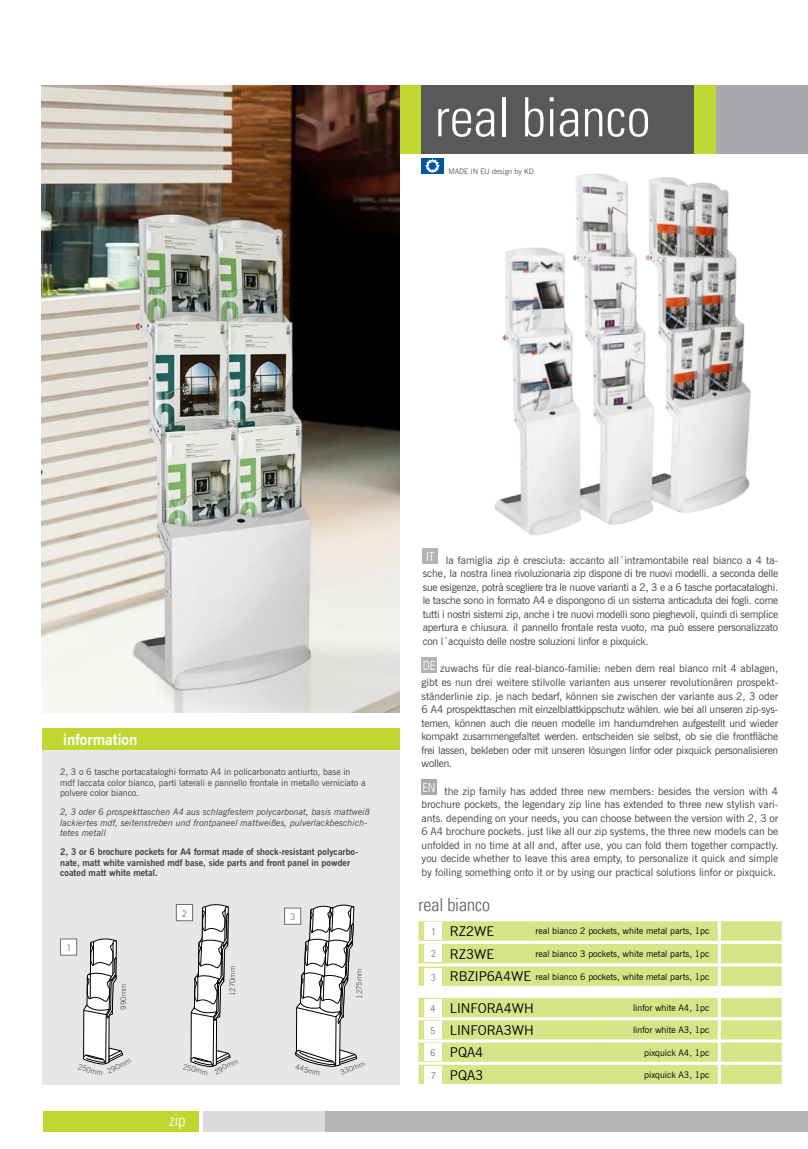
<style>
.page{position:relative;width:808px;height:1149px;background:#fff}
.page>*{position:absolute;margin:0;border:0;box-sizing:border-box;transform-origin:0 0}
.t1{font:300 condensed 54px "Univers LT";color:#fff}
.t2{font:300 condensed 18px "Univers LT";color:#58595b}
.t3{font:300 condensed 16.5px "Univers LT";color:#fff}
.t4{font:700 15px "News Gothic BT";color:#fff}
.t5{font:13.5px "News Gothic BT";color:#000}
.t6{font:300 10.65px/22px "Rotis Sans Serif";color:#6d6e71;text-align:justify}
.t7{font:10.5px/13.5px "News Gothic BT";letter-spacing:-.02em;color:#414042;text-align:justify}
.t8{font:9px "News Gothic BT";color:#000}
.t9{font:9px/10.5px "News Gothic BT";color:#414042}
.t10{font:italic 9px/10.5px "News Gothic BT";color:#414042}
.t11{font:700 9px/10.5px "News Gothic BT";color:#414042}
.t12{font:300 7.5px "News Gothic BT";letter-spacing:-.005em;color:#414042}
.s1{font-size:13.5px}
</style>
<div class="page">
<div style="left:325px;top:1110px;width:483px;height:20px;background:#b1b3b4"></div>
<div style="left:203px;top:1110px;width:122px;height:20px;background:#dadbdc"></div>
<div style="left:43px;top:1110px;width:156px;height:20px;background:#bfd730"></div>
<div style="left:400px;top:85px;width:29px;height:68px;background:#bfd730"></div>
<div style="left:693px;top:85px;width:24px;height:68px;background:#bfd730"></div>
<div style="left:717px;top:85px;width:91px;height:68px;background:#a7a9ac"></div>
<div style="left:421px;top:85px;width:272px;height:68px;background:#58595b"></div>
<div style="left:421px;top:158px;width:23px;height:15px;background:#00539f"></div>
<svg style="left:426px;top:160px;width:13px;height:12px"></svg>
<div style="left:423px;top:548px;width:15px;height:15px;background:#b1b3b4"></div>
<div style="left:421px;top:657px;width:15px;height:15px;background:#b1b3b4"></div>
<div style="left:421px;top:779px;width:15px;height:15px;background:#a7a9ac"></div>
<div style="left:418px;top:921px;width:364px;height:64px;background:#d7e488"></div>
<hr style="left:718px;top:921px;width:3px;height:19px;background:#fff">
<hr style="left:718px;top:943px;width:3px;height:20px;background:#fff">
<hr style="left:718px;top:966px;width:3px;height:19px;background:#fff">
<hr style="left:418px;top:940px;width:117px;height:3px;background:#fff">
<hr style="left:535px;top:940px;width:184px;height:3px;background:#fff">
<hr style="left:719px;top:940px;width:63px;height:3px;background:#fff">
<hr style="left:418px;top:963px;width:117px;height:3px;background:#fff">
<hr style="left:535px;top:963px;width:184px;height:3px;background:#fff">
<hr style="left:719px;top:963px;width:63px;height:3px;background:#fff">
<svg style="left:418px;top:997px;width:364px;height:86px;background:#d9e58e"></svg>
<hr style="left:718px;top:997px;width:3px;height:19px;background:#fff">
<hr style="left:718px;top:1019px;width:3px;height:20px;background:#fff">
<hr style="left:718px;top:1042px;width:3px;height:19px;background:#fff">
<hr style="left:718px;top:1064px;width:3px;height:19px;background:#fff">
<hr style="left:418px;top:1016px;width:176px;height:3px;background:#fff">
<hr style="left:594px;top:1016px;width:125px;height:3px;background:#fff">
<hr style="left:719px;top:1016px;width:63px;height:3px;background:#fff">
<hr style="left:418px;top:1039px;width:176px;height:3px;background:#fff">
<hr style="left:594px;top:1039px;width:125px;height:3px;background:#fff">
<hr style="left:719px;top:1039px;width:63px;height:3px;background:#fff">
<hr style="left:418px;top:1061px;width:176px;height:3px;background:#fff">
<hr style="left:594px;top:1061px;width:125px;height:3px;background:#fff">
<hr style="left:719px;top:1061px;width:63px;height:3px;background:#fff">
<div style="left:425px;top:922px;width:17px;height:17px;background:#fff"></div>
<div style="left:424px;top:998px;width:17px;height:17px;background:#fff"></div>
<div style="left:424px;top:1020px;width:17px;height:17px;background:#fff"></div>
<div style="left:424px;top:1042px;width:17px;height:17px;background:#fff"></div>
<div style="left:425px;top:1066px;width:17px;height:17px;background:#fff"></div>
<div style="left:425px;top:944px;width:17px;height:17px;background:#fff"></div>
<div style="left:425px;top:967px;width:17px;height:17px;background:#fff"></div>
<div style="left:43px;top:733px;width:357px;height:351px;background:#e6e7e8"></div>
<div style="left:43px;top:728px;width:357px;height:21px;background:#bfd730"></div>
<svg style="left:83px;top:938px;width:40px;height:125px"></svg>
<div style="left:60px;top:938px;width:17px;height:16px;background:#fff"></div>
<div style="left:60px;top:938px;width:17px;height:17px;border:1px solid #6d6e71"></div>
<div style="left:176px;top:904px;width:17px;height:16px;background:#fff"></div>
<div style="left:176px;top:903px;width:17px;height:17px;border:1px solid #6d6e71"></div>
<img style="left:468px;top:150px;width:300px;height:386px">
<div style="left:284px;top:907px;width:17px;height:17px;background:#fff"></div>
<div style="left:284px;top:907px;width:17px;height:17px;border:1px solid #6d6e71"></div>
<svg style="left:295px;top:904px;width:62px;height:163px"></svg>
<svg style="left:190px;top:903px;width:41px;height:163px"></svg>
<img style="left:42px;top:85px;width:358px;height:627px">
<h1 class="t1" style="left:435px;top:85px;width:217px">real bianco</h1>
<p class="t12" style="left:449px;top:166px;width:87px">MADE IN EU design by KD</p>
<h3 class="t4" style="left:63px;top:730px;width:76px">information</h3>
<p class="t9" style="left:60px;top:766px;width:307px">2, 3 o 6 tasche portacataloghi formato A4 in policarbonato antiurto, base in mdf laccata color bianco, parti laterali e pannello frontale in metallo verniciato a polvere color bianco.</p>
<p class="t10" style="left:60px;top:806px;width:311px">2, 3 oder 6 prospekttaschen A4 aus schlagfestem polycarbonat, basis mattweiß lackiertes mdf, seitenstreben und frontpaneel mattweißes, pulverlackbeschich&shy;tetes metall</p>
<p class="t11" style="left:60px;top:846px;width:300px">2, 3 or 6 brochure pockets for A4 format made of shock-resistant polycarbo&shy;nate, matt white varnished mdf base, side parts and front panel in powder coated matt white metal.</p>
<p class="t6" style="left:290px;top:905px;width:7px">3</p>
<p class="t6" style="left:182px;top:901px;width:7px">2</p>
<p class="t6" style="left:66px;top:936px;width:7px">1</p>
<p class="t12" style="left:119px;top:1009px;width:27px;rotate:-90deg">990mm</p>
<p class="t12" style="left:106px;top:1066px;width:27px;rotate:-27deg">290mm</p>
<p class="t12" style="left:79px;top:1061px;width:27px;rotate:15deg">250mm</p>
<p class="t12" style="left:228px;top:996px;width:32px;rotate:-90deg">1270mm</p>
<p class="t12" style="left:355px;top:998px;width:32px;rotate:-90deg">1275mm</p>
<p class="t12" style="left:213px;top:1067px;width:27px;rotate:-27deg">290mm</p>
<p class="t12" style="left:184px;top:1061px;width:27px;rotate:15deg">250mm</p>
<h3 class="t3" style="left:169px;top:1110px;width:18px">zip</h3>
<p class="t12" style="left:297px;top:1061px;width:27px;rotate:15deg">445mm</p>
<p class="t12" style="left:339px;top:1067px;width:27px;rotate:-20deg">330mm</p>
<p class="t7" style="left:423px;top:553px;width:357px;text-indent:3px"><sup>it</sup> la famiglia zip è cresciuta: accanto all´intramontabile real bianco a 4 ta&shy;sche, la nostra linea rivoluzionaria zip dispone di tre nuovi modelli. a seconda delle sue esigenze, potrà scegliere tra le nuove varianti a 2, 3 e a 6 tasche portacataloghi. le tasche sono in formato A4 e dispongono di un sistema anticaduta dei fogli. come tutti i nostri sistemi zip, anche i tre nuovi modelli sono pieghevoli, quindi di semplice apertura e chiusura. il pannello frontale resta vuoto, ma può essere personalizzato con l´acquisto delle nostre soluzioni linfor e pixquick.</p>
<p class="t7" style="left:421px;top:661px;width:358px"><sup>de</sup> zuwachs für die real-bianco-familie: neben dem real bianco mit 4 ablagen, gibt es nun drei weitere stilvolle varianten aus unserer revolutionären prospekt&shy;ständerlinie zip. je nach bedarf, können sie zwischen der variante aus 2, 3 oder 6 A4 prospekttaschen mit einzelblattkippschutz wählen. wie bei all unseren zip-sys&shy;temen, können auch die neuen modelle im handumdrehen aufgestellt und wieder kompakt zusammengefaltet werden. entscheiden sie selbst, ob sie die frontfläche frei lassen, bekleben oder mit unseren lösungen linfor oder pixquick personalisieren wollen.</p>
<p class="t7" style="left:421px;top:784px;width:358px"><sup>en</sup> the zip family has added three new members: besides the version with 4 brochure pockets, the legendary zip line has extended to three new stylish vari&shy;ants. depending on your needs, you can choose between the version with 2, 3 or 6 A4 brochure pockets. just like all our zip systems, the three new models can be unfolded in no time at all and, after use, you can fold them together compactly. you decide whether to leave this area empty, to personalize it quick and simple by foiling something onto it or by using our practical solutions linfor or pixquick.</p>
<h2 class="t2" style="left:418px;top:893px;width:73px">real bianco</h2>
<p class="t5" style="left:450px;top:922px;width:46px">RZ2WE</p>
<p class="t8" style="left:536px;top:925px;width:175px">real bianco 2 pockets, white metal parts, 1pc</p>
<p class="t5" style="left:450px;top:945px;width:46px">RZ3WE</p>
<p class="t8" style="left:536px;top:948px;width:175px">real bianco 3 pockets, white metal parts, 1pc</p>
<p class="t8" style="left:450px;top:970px;width:261px"><span class="s1">RBZIP6A4WE</span> real bianco 6 pockets, white metal parts, 1pc</p>
<p class="t5" style="left:450px;top:999px;width:85px">LINFORA4WH</p>
<p class="t8" style="left:633px;top:1002px;width:78px">linfor white A4, 1pc</p>
<p class="t5" style="left:450px;top:1021px;width:85px">LINFORA3WH</p>
<p class="t8" style="left:633px;top:1024px;width:78px">linfor white A3, 1pc</p>
<p class="t5" style="left:450px;top:1043px;width:35px">PQA4</p>
<p class="t8" style="left:644px;top:1046px;width:67px">pixquick A4, 1pc</p>
<p class="t5" style="left:450px;top:1066px;width:35px">PQA3</p>
<p class="t8" style="left:644px;top:1068px;width:67px">pixquick A3, 1pc</p>
<p class="t6" style="left:431px;top:920px;width:7px">1</p>
<p class="t6" style="left:431px;top:941px;width:7px;line-height:23.4px">2<br>3</p>
<p class="t6" style="left:430px;top:996px;width:7px">4<br>5<br>6</p>
<p class="t6" style="left:431px;top:1063px;width:7px">7</p>
</div>
